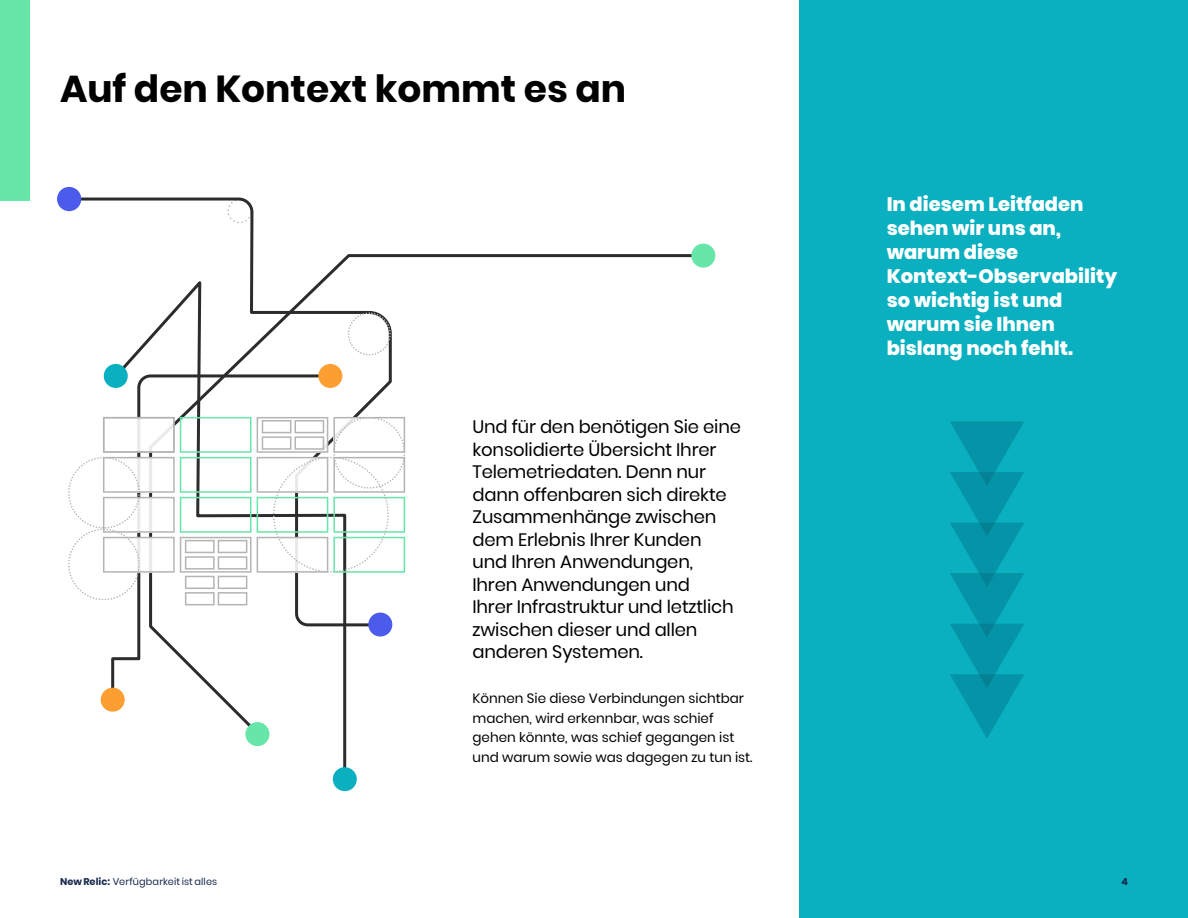
<style>
.page{position:relative;width:1188px;height:918px;background:#fff}
.page>*{position:absolute;margin:0;border:0;box-sizing:border-box;transform-origin:0 0}
.t1{font:700 37.5px "Poppins";color:#000}
.t2{font:800 19.5px/24px "Poppins";color:#fff}
.t3{font:18px/22.5px "Poppins";letter-spacing:-.01em;color:#000}
.t4{font:13.5px/19.5px "Poppins";color:#000}
.t5{font:9.75px "Poppins";letter-spacing:.01em;color:#16284d}
.t6{font:700 9.75px "Poppins";color:#16284d}
.s1{font-weight:700}
</style>
<div class="page">
<div style="left:800px;top:0;width:388px;height:918px;background:#0ab0bf"></div>
<svg style="left:68px;top:197px;width:186px;height:181px"></svg>
<svg style="left:112px;top:275px;width:235px;height:506px"></svg>
<svg style="left:148px;top:253px;width:543px;height:486px"></svg>
<svg style="left:68px;top:417px;width:183px;height:188px"></svg>
<div style="left:318px;top:364px;width:24px;height:24px;background:#fd9e32;border-radius:50%"></div>
<div style="left:57px;top:187px;width:24px;height:24px;background:#4b5beb;border-radius:12px"></div>
<div style="left:245px;top:722px;width:24px;height:24px;background:#66e6a8;border-radius:50%"></div>
<div style="left:691px;top:244px;width:24px;height:24px;background:#66e6a8;border-radius:50%"></div>
<svg style="left:333px;top:766px;width:24px;height:25px"></svg>
<svg style="left:104px;top:363px;width:24px;height:25px"></svg>
<div style="left:101px;top:688px;width:24px;height:24px;background:#fd9e32;border-radius:50%"></div>
<div style="left:368px;top:613px;width:24px;height:24px;background:#4b5beb;border-radius:50%"></div>
<svg style="left:257px;top:417px;width:148px;height:156px"></svg>
<svg style="left:348px;top:312px;width:43px;height:43px"></svg>
<div style="left:0;top:0;width:30px;height:201px;background:#66e6a8"></div>
<svg style="left:950px;top:422px;width:74px;height:316px"></svg>
<h1 class="t1" style="left:60px;top:67px;width:568px">Auf den Kontext kommt es an</h1>
<p class="t3" style="left:472px;top:416px;width:270px">Und für den benötigen Sie eine konsolidierte Übersicht Ihrer<br>Telemetriedaten. Denn nur dann offenbaren sich direkte<br>Zusammenhänge zwischen dem Erlebnis Ihrer Kunden<br>und Ihren Anwendungen,<br>Ihren Anwendungen und<br>Ihrer Infrastruktur und letztlich zwischen dieser und allen anderen Systemen.</p>
<p class="t4" style="left:472px;top:689px;width:282px">Können Sie diese Verbindungen sichtbar machen, wird erkennbar, was schief gehen könnte, was schief gegangen ist und warum sowie was dagegen zu tun ist.</p>
<p class="t2" style="left:887px;top:192px;width:232px">In diesem Leitfaden sehen wir uns an, warum diese<br>Kontext-Observability so wichtig ist und warum sie Ihnen bislang noch fehlt.</p>
<p class="t5" style="left:60px;top:876px;width:159px"><span class="s1">New Relic:</span> Verfügbarkeit ist alles</p>
<p class="t6" style="left:1121px;top:876px;width:8px">4</p>
</div>
